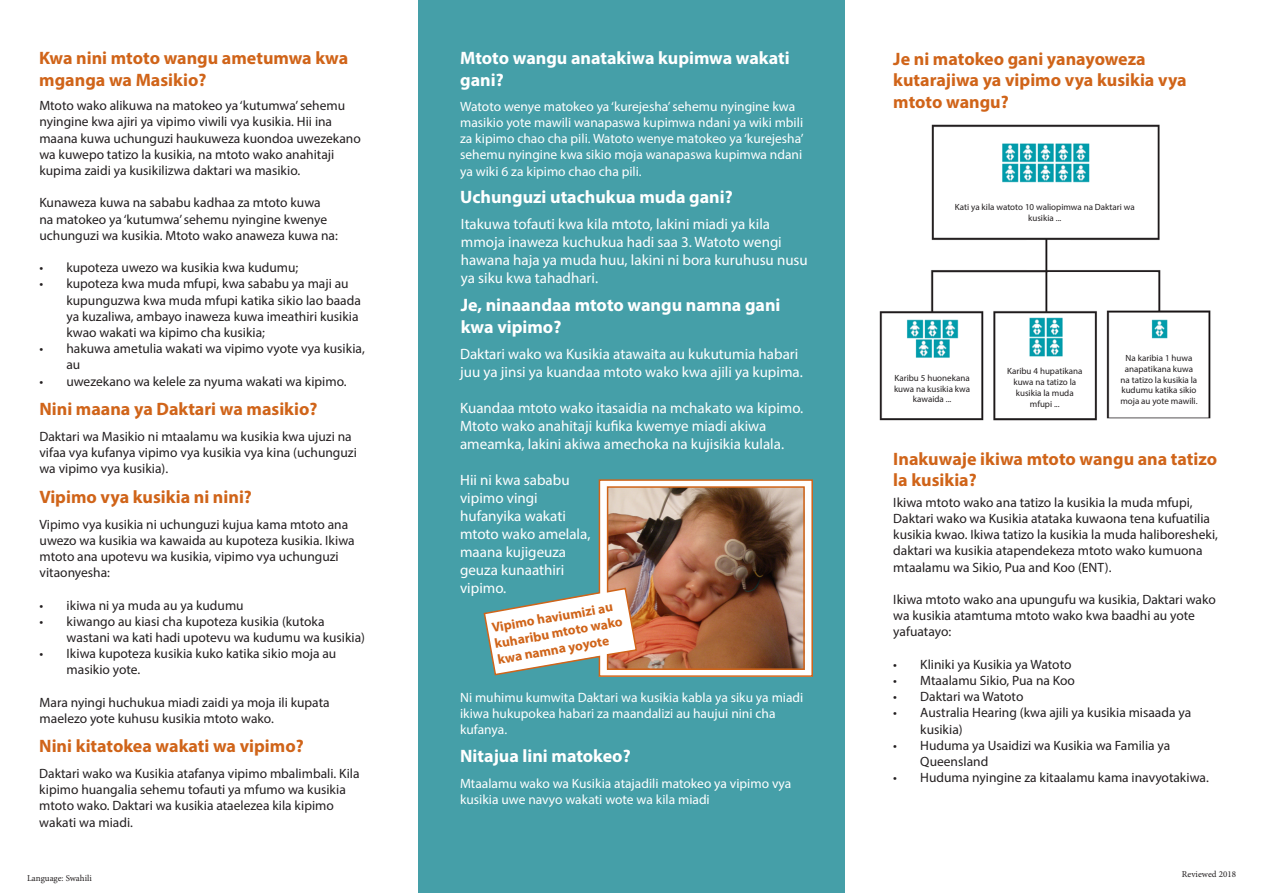
<style>
.page{position:relative;width:1263px;height:893px;background:#fff}
.page>*{position:absolute;margin:0;border:0;box-sizing:border-box;transform-origin:0 0}
.t1{font:700 18px/21.6px "Myriad Pro";color:#d06419}
.t2{font:700 18px/21.6px "Myriad Pro";color:#fff}
.t3{font:15px/18px "Myriad Pro";color:#fff}
.t4{font:13.5px/16.2px "Myriad Pro";color:#231f20}
.t5{font:13.5px/16.2px "Myriad Pro";color:#fff}
.t6{font:700 13.5px/16.2px "Myriad Pro";color:#d06419}
.t7{font:9px/10.8px "Myriad Pro";color:#231f20;text-align:center}
.t8{font:9px "Minion Pro";color:#231f20}
</style>
<div class="page">
<div style="left:418px;top:0;width:427px;height:893px;background:#459fa8"></div>
<img style="left:483px;top:479px;width:330px;height:198px">
<img style="left:879px;top:124px;width:332px;height:297px">
<div style="left:936px;top:188px;width:217px;height:49px;background:#fff"></div>
<div style="left:883px;top:361px;width:98px;height:55px;background:#fff"></div>
<div style="left:996px;top:358px;width:97px;height:58px;background:#fff"></div>
<div style="left:1110px;top:343px;width:97px;height:73px;background:#fff"></div>
<p class="t1" style="left:39px;top:47px;width:310px">Kwa nini mtoto wangu ametumwa kwa mganga wa Masikio?</p>
<p class="t2" style="left:460px;top:47px;width:331px">Mtoto wangu anatakiwa kupimwa wakati gani?</p>
<p class="t4" style="left:39px;top:97px;width:323px">Mtoto wako alikuwa na matokeo ya ‘kutumwa’ sehemu nyingine kwa ajiri ya vipimo viwili vya kusikia. Hii ina maana kuwa uchunguzi haukuweza kuondoa uwezekano wa kuwepo tatizo la kusikia, na mtoto wako anahitaji kupima zaidi ya kusikilizwa daktari wa masikio.</p>
<p class="t4" style="left:39px;top:195px;width:300px">Kunaweza kuwa na sababu kadhaa za mtoto kuwa na matokeo ya ‘kutumwa’ sehemu nyingine kwenye uchunguzi wa kusikia. Mtoto wako anaweza kuwa na:</p>
<p class="t4" style="left:39px;top:259px;width:260px">• kupoteza uwezo wa kusikia kwa kudumu;</p>
<p class="t4" style="left:66px;top:276px;width:296px;text-indent:-27px">• kupoteza kwa muda mfupi, kwa sababu ya maji au kupunguzwa kwa muda mfupi katika sikio lao baada ya kuzaliwa, ambayo inaweza kuwa imeathiri kusikia kwao wakati wa kipimo cha kusikia;</p>
<p class="t4" style="left:66px;top:340px;width:300px;text-indent:-27px">• hakuwa ametulia wakati wa vipimo vyote vya kusikia, au</p>
<p class="t4" style="left:39px;top:373px;width:309px">• uwezekano wa kelele za nyuma wakati wa kipimo.</p>
<p class="t1" style="left:39px;top:397px;width:280px">Nini maana ya Daktari wa masikio?</p>
<p class="t4" style="left:39px;top:428px;width:319px">Daktari wa Masikio ni mtaalamu wa kusikia kwa ujuzi na vifaa vya kufanya vipimo vya kusikia vya kina (uchunguzi wa vipimo vya kusikia).</p>
<p class="t1" style="left:39px;top:485px;width:214px">Vipimo vya kusikia ni nini?</p>
<p class="t4" style="left:40px;top:516px;width:317px">Vipimo vya kusikia ni uchunguzi kujua kama mtoto ana uwezo wa kusikia wa kawaida au kupoteza kusikia. Ikiwa mtoto ana upotevu wa kusikia, vipimo vya uchunguzi vitaonyesha:</p>
<p class="t4" style="left:40px;top:597px;width:206px">• ikiwa ni ya muda au ya kudumu</p>
<p class="t4" style="left:67px;top:613px;width:300px;text-indent:-27px">• kiwango au kiasi cha kupoteza kusikia (kutoka wastani wa kati hadi upotevu wa kudumu wa kusikia)</p>
<p class="t4" style="left:67px;top:645px;width:271px;text-indent:-27px">• Ikiwa kupoteza kusikia kuko katika sikio moja au masikio yote.</p>
<p class="t4" style="left:40px;top:694px;width:292px">Mara nyingi huchukua miadi zaidi ya moja ili kupata maelezo yote kuhusu kusikia mtoto wako.</p>
<p class="t1" style="left:39px;top:735px;width:266px">Nini kitatokea wakati wa vipimo?</p>
<p class="t4" style="left:39px;top:765px;width:322px">Daktari wako wa Kusikia atafanya vipimo mbalimbali. Kila kipimo huangalia sehemu tofauti ya mfumo wa kusikia mtoto wako. Daktari wa kusikia ataelezea kila kipimo wakati wa miadi.</p>
<p class="t8" style="left:27px;top:872px;width:66px">Language: Swahili</p>
<p class="t5" style="left:460px;top:98px;width:345px">Watoto wenye matokeo ya ‘kurejesha’ sehemu nyingine kwa masikio yote mawili wanapaswa kupimwa ndani ya wiki mbili za kipimo chao cha pili. Watoto wenye matokeo ya ‘kurejesha’ sehemu nyingine kwa sikio moja wanapaswa kupimwa ndani ya wiki 6 za kipimo chao cha pili.</p>
<p class="t3" style="left:461px;top:215px;width:348px">Itakuwa tofauti kwa kila mtoto, lakini miadi ya kila mmoja inaweza kuchukua hadi saa 3. Watoto wengi hawana haja ya muda huu, lakini ni bora kuruhusu nusu ya siku kwa tahadhari.</p>
<p class="t2" style="left:460px;top:186px;width:274px">Uchunguzi utachukua muda gani?</p>
<p class="t2" style="left:461px;top:293px;width:321px">Je, ninaandaa mtoto wangu namna gani kwa vipimo?</p>
<p class="t3" style="left:460px;top:344px;width:344px">Daktari wako wa Kusikia atawaita au kukutumia habari juu ya jinsi ya kuandaa mtoto wako kwa ajili ya kupima.</p>
<p class="t3" style="left:460px;top:398px;width:345px">Kuandaa mtoto wako itasaidia na mchakato wa kipimo.<br>Mtoto wako anahitaji kufika kwemye miadi akiwa ameamka, lakini akiwa amechoka na kujisikia kulala.</p>
<p class="t3" style="left:460px;top:470px;width:132px">Hii ni kwa sababu vipimo vingi hufanyika wakati mtoto wako amelala, maana kujigeuza geuza kunaathiri vipimo.</p>
<p class="t6" style="left:490px;top:619px;width:131px;rotate:-10deg">Vipimo haviumizi au kuharibu mtoto wako kwa namna yoyote</p>
<p class="t5" style="left:460px;top:689px;width:345px">Ni muhimu kumwita Daktari wa kusikia kabla ya siku ya miadi ikiwa hukupokea habari za maandalizi au haujui nini cha kufanya.</p>
<p class="t2" style="left:460px;top:745px;width:172px">Nitajua lini matokeo?</p>
<p class="t5" style="left:460px;top:775px;width:333px">Mtaalamu wako wa Kusikia atajadili matokeo ya vipimo vya kusikia uwe navyo wakati wote wa kila miadi</p>
<p class="t1" style="left:893px;top:47px;width:295px">Je ni matokeo gani yanayoweza kutarajiwa ya vipimo vya kusikia vya mtoto wangu?</p>
<p class="t7" style="left:955px;top:202px;width:181px">Kati ya kila watoto 10 waliopimwa na Daktari wa kusikia ...</p>
<p class="t7" style="left:894px;top:372px;width:78px">Karibu 5 huonekana kuwa na kusikia kwa kawaida ...</p>
<p class="t7" style="left:1007px;top:366px;width:77px">Karibu 4 hupatikana kuwa na tatizo la kusikia la muda mfupi ...</p>
<p class="t7" style="left:1120px;top:352px;width:79px">Na karibia 1 huwa anapatikana kuwa na tatizo la kusikia la kudumu katika sikio moja au yote mawili.</p>
<p class="t1" style="left:893px;top:447px;width:325px">Inakuwaje ikiwa mtoto wangu ana tatizo la kusikia?</p>
<p class="t4" style="left:893px;top:494px;width:326px">Ikiwa mtoto wako ana tatizo la kusikia la muda mfupi, Daktari wako wa Kusikia atataka kuwaona tena kufuatilia kusikia kwao. Ikiwa tatizo la kusikia la muda haliboresheki, daktari wa kusikia atapendekeza mtoto wako kumuona mtaalamu wa Sikio, Pua and Koo (ENT).</p>
<p class="t4" style="left:893px;top:591px;width:324px">Ikiwa mtoto wako ana upungufu wa kusikia, Daktari wako wa kusikia atamtuma mtoto wako kwa baadhi au yote yafuatayo:</p>
<p class="t4" style="left:893px;top:656px;width:180px">• Kliniki ya Kusikia ya Watoto</p>
<p class="t4" style="left:893px;top:672px;width:183px">• Mtaalamu Sikio, Pua na Koo</p>
<p class="t4" style="left:893px;top:688px;width:132px">• Daktari wa Watoto</p>
<p class="t4" style="left:920px;top:704px;width:272px;text-indent:-27px">• Australia Hearing (kwa ajili ya kusikia misaada ya kusikia)</p>
<p class="t4" style="left:920px;top:737px;width:252px;text-indent:-27px">• Huduma ya Usaidizi wa Kusikia wa Familia ya<br>Queensland</p>
<p class="t4" style="left:893px;top:769px;width:317px">• Huduma nyingine za kitaalamu kama inavyotakiwa.</p>
<p class="t8" style="left:1182px;top:868px;width:56px">Reviewed 2018</p>
</div>
